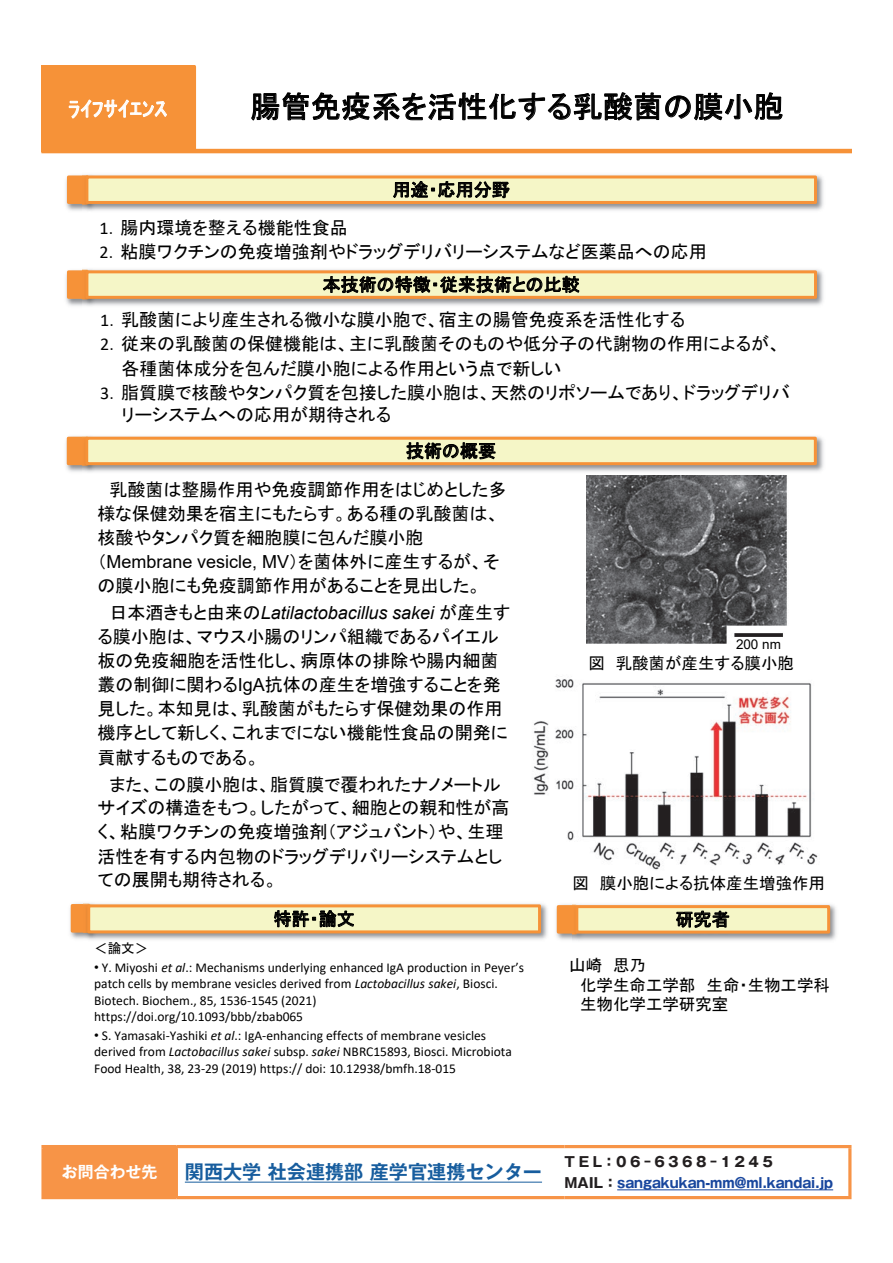
<style>
.page{position:relative;width:893px;height:1263px;background:#fff}
.page>*{position:absolute;margin:0;border:0;box-sizing:border-box;transform-origin:0 0}
.t1{font:30px "MS P Gothic";letter-spacing:.005em;color:#000}
.t2{font:21px "MS P Gothic";letter-spacing:.005em;color:#fff}
.t3{font:700 19.2px "Gothic MB101 Pr 6 N De";color:#175d9e}
.t4{font:18px/24px "MS P Gothic";color:#000}
.t5{font:italic 18px "Arial";color:#000}
.t6{font:18px "Arial";color:#000}
.t7{font:16.5px/19.8px "MS P Gothic";color:#000}
.t8{font:700 15.9px "Gothic MB101 Pr 6 N De";color:#fff}
.t9{font:700 13.8px/21px "Gothic MB101 Pr 6 N";color:#18469d;scale:.94 1}
.t10{font:13.5px/16.2px "Calibri";color:#000}
.t11{font:13.5px "Arial";color:#000}
.t12{font:13.5px "MS P Gothic";color:#000}
.s1{font-family:"Calibri"}
.s2{font-family:"MS P Gothic"}
.s3{font-family:"MS P Gothic";font-style:normal}
.s4{font-family:"Arial"}
.s5{font-style:italic}
.s6{color:#231f20}
</style>
<div class="page">
<div style="left:41px;top:66px;width:155px;height:83px;background:#f69238"></div>
<hr style="left:41px;top:149px;width:810px;height:4px;background:#f69238">
<img style="left:556px;top:904px;width:16px;height:36px">
<div style="left:558px;top:907px;width:17px;height:25px;background:#f69238"></div>
<div style="left:557px;top:905px;width:20px;height:28px;border:3px solid #f69238"></div>
<img style="left:572px;top:904px;width:264px;height:37px">
<div style="left:577px;top:907px;width:252px;height:25px;background:#f5f6c7"></div>
<div style="left:575px;top:905px;width:255px;height:28px;border:3px solid #f69238"></div>
<img style="left:70px;top:903px;width:14px;height:36px">
<div style="left:72px;top:905px;width:17px;height:26px;background:#f69238"></div>
<div style="left:71px;top:904px;width:20px;height:28px;border:3px solid #f69238"></div>
<img style="left:84px;top:903px;width:464px;height:37px">
<div style="left:89px;top:906px;width:451px;height:26px;background:#f5f6c7"></div>
<div style="left:87px;top:904px;width:454px;height:29px;border:3px solid #f69238"></div>
<img style="left:66px;top:272px;width:16px;height:34px">
<div style="left:68px;top:272px;width:19px;height:25px;background:#f69238"></div>
<div style="left:67px;top:270px;width:22px;height:29px;border:3px solid #f69238"></div>
<img style="left:82px;top:269px;width:742px;height:37px">
<div style="left:87px;top:272px;width:728px;height:25px;background:#f5f6c7"></div>
<div style="left:85px;top:270px;width:732px;height:29px;border:3px solid #f69238"></div>
<img style="left:66px;top:177px;width:16px;height:34px">
<div style="left:68px;top:177px;width:19px;height:25px;background:#f69238"></div>
<div style="left:67px;top:175px;width:22px;height:29px;border:3px solid #f69238"></div>
<img style="left:82px;top:174px;width:742px;height:46px">
<div style="left:87px;top:177px;width:728px;height:25px;background:#f5f6c7"></div>
<div style="left:85px;top:175px;width:732px;height:29px;border:3px solid #f69238"></div>
<img style="left:66px;top:436px;width:16px;height:36px">
<div style="left:68px;top:438px;width:19px;height:26px;background:#f69238"></div>
<div style="left:67px;top:437px;width:21px;height:28px;border:3px solid #f69238"></div>
<img style="left:82px;top:436px;width:742px;height:36px">
<div style="left:87px;top:438px;width:728px;height:26px;background:#f5f6c7"></div>
<div style="left:85px;top:437px;width:732px;height:28px;border:3px solid #f69238"></div>
<img style="left:586px;top:475px;width:201px;height:169px">
<img style="left:533px;top:679px;width:285px;height:191px">
<div style="left:43px;top:1146px;width:133px;height:51px;background:#f79447"></div>
<hr style="left:176px;top:1145px;width:388px;height:3px;background:#f79447">
<hr style="left:564px;top:1145px;width:287px;height:3px;background:#f79447">
<hr style="left:848px;top:1148px;width:3px;height:48px;background:#f79447">
<hr style="left:176px;top:1196px;width:388px;height:3px;background:#f79447">
<hr style="left:564px;top:1196px;width:287px;height:3px;background:#f79447">
<hr style="left:41px;top:1145px;width:135px;height:3px;background:#f79447">
<svg style="left:41px;top:1148px;width:2px;height:48px"></svg>
<hr style="left:175px;top:1148px;width:3px;height:48px;background:#f79447">
<hr style="left:41px;top:1196px;width:135px;height:3px;background:#f79447">
<hr style="left:185px;top:1182px;width:357px;height:1px;background:#175d9e">
<hr style="left:617px;top:1189px;width:216px;height:1px;background:#18469d">
<p class="t2" style="left:68px;top:98px;width:101px">ﾗｲﾌｻｲｴﾝｽ</p>
<h1 class="t1" style="left:251px;top:92px;width:535px">腸管免疫系を活性化する乳酸菌の膜小胞</h1>
<p class="t4" style="left:392px;top:178px;width:119px">用途・応用分野</p>
<p class="t4" style="left:100px;top:215px;width:609px;line-height:24.6px"><span class="s1">1</span>．腸内環境を整える機能性食品<br><span class="s1">2</span>．粘膜ワクチンの免疫増強剤やドラッグデリバリーシステムなど医薬品への応用</p>
<p class="t4" style="left:323px;top:272px;width:259px">本技術の特徴・従来技術との比較</p>
<p class="t4" style="left:100px;top:307px;width:586px"><span class="s1">1</span>．乳酸菌により産生される微小な膜小胞で、宿主の腸管免疫系を活性化する</p>
<p class="t4" style="left:100px;top:332px;width:682px"><span class="s1">2</span>．従来の乳酸菌の保健機能は、主に乳酸菌そのものや低分子の代謝物の作用によるが、</p>
<p class="t4" style="left:121px;top:356px;width:441px">各種菌体成分を包んだ膜小胞による作用という点で新しい</p>
<p class="t4" style="left:100px;top:381px;width:691px"><span class="s1">3</span>．脂質膜で核酸やタンパク質を包接した膜小胞は、天然のリポソームであり、ドラッグデリバ</p>
<p class="t4" style="left:121px;top:403px;width:271px">リーシステムへの応用が期待される</p>
<p class="t4" style="left:109px;top:431px;width:398px;line-height:39.2px;text-indent:296px">技術の概要乳酸菌は整腸作用や免疫調節作用をはじめとした多</p>
<p class="t4" style="left:97px;top:502px;width:403px">様な保健効果を宿主にもたらす。ある種の乳酸菌は、核酸やタンパク質を細胞膜に包んだ膜小胞</p>
<p class="t6" style="left:97px;top:550px;width:404px"><span class="s2">（</span>Membrane vesicle, MV<span class="s2">）を菌体外に産生するが、そ</span></p>
<p class="t4" style="left:97px;top:574px;width:385px">の膜小胞にも免疫調節作用があることを見出した。</p>
<p class="t5" style="left:109px;top:601px;width:403px"><span class="s3">日本酒きもと由来の</span>Latilactobacillus sakei <span class="s3">が産生す</span></p>
<p class="t4" style="left:97px;top:625px;width:412px">る膜小胞は、マウス小腸のリンパ組織であるパイエル板の免疫細胞を活性化し、病原体の排除や腸内細菌叢の制御に関わる<span class="s4">IgA</span>抗体の産生を増強することを発見した。本知見は、乳酸菌がもたらす保健効果の作用機序として新しく、これまでにない機能性食品の開発に貢献するものである。</p>
<p class="t4" style="left:97px;top:772px;width:414px;text-indent:12px">また、この膜小胞は、脂質膜で覆われたナノメートルサイズの構造をもつ。したがって、細胞との親和性が高く、粘膜ワクチンの免疫増強剤（アジュバント）や、生理活性を有する内包物のドラッグデリバリーシステムとしての展開も期待される。</p>
<p class="t11" style="left:736px;top:635px;width:46px">200 nm</p>
<p class="t7" style="left:588px;top:653px;width:207px">図 乳酸菌が産生する膜小胞</p>
<p class="t7" style="left:573px;top:873px;width:254px">図 膜小胞による抗体産生増強作用</p>
<p class="t4" style="left:273px;top:907px;width:83px">特許・論文</p>
<p class="t4" style="left:676px;top:907px;width:56px">研究者</p>
<p class="t7" style="left:580px;top:955px;width:251px;text-indent:-11px">山崎 思乃<br>化学生命工学部 生命・生物工学科生物化学工学研究室</p>
<p class="t12" style="left:94px;top:941px;width:55px">＜論文＞</p>
<p class="t10" style="left:94px;top:959px;width:431px"><span class="s4">•</span> Y. Miyoshi <span class="s5">et al</span>.: Mechanisms underlying enhanced IgA production in Peyer’s patch cells by membrane vesicles derived from <span class="s5">Lactobacillus sakei</span>, Biosci.<br>Biotech. Biochem., 85, 1536-1545 (2021) https://doi.org/10.1093/bbb/zbab065</p>
<p class="t10" style="left:94px;top:1027px;width:419px"><span class="s4">•</span> S. Yamasaki-Yashiki <span class="s5">et al</span>.: IgA-enhancing effects of membrane vesicles derived from <span class="s5">Lactobacillus sakei</span> subsp. <span class="s5">sakei</span> NBRC15893, Biosci. Microbiota<br>Food Health, 38, 23-29 (2019) https:// doi: 10.12938/bmfh.18-015</p>
<p class="t8" style="left:62px;top:1159px;width:97px">お問合わせ先</p>
<p class="t3" style="left:185px;top:1156px;width:359px">関西大学 社会連携部 産学官連携センター</p>
<p class="t9" style="left:564px;top:1151px;width:287px"><span class="s6">TEL：06-6368-1245<br>MAIL：</span>sangakukan-mm@ml.kandai.jp</p>
</div>
